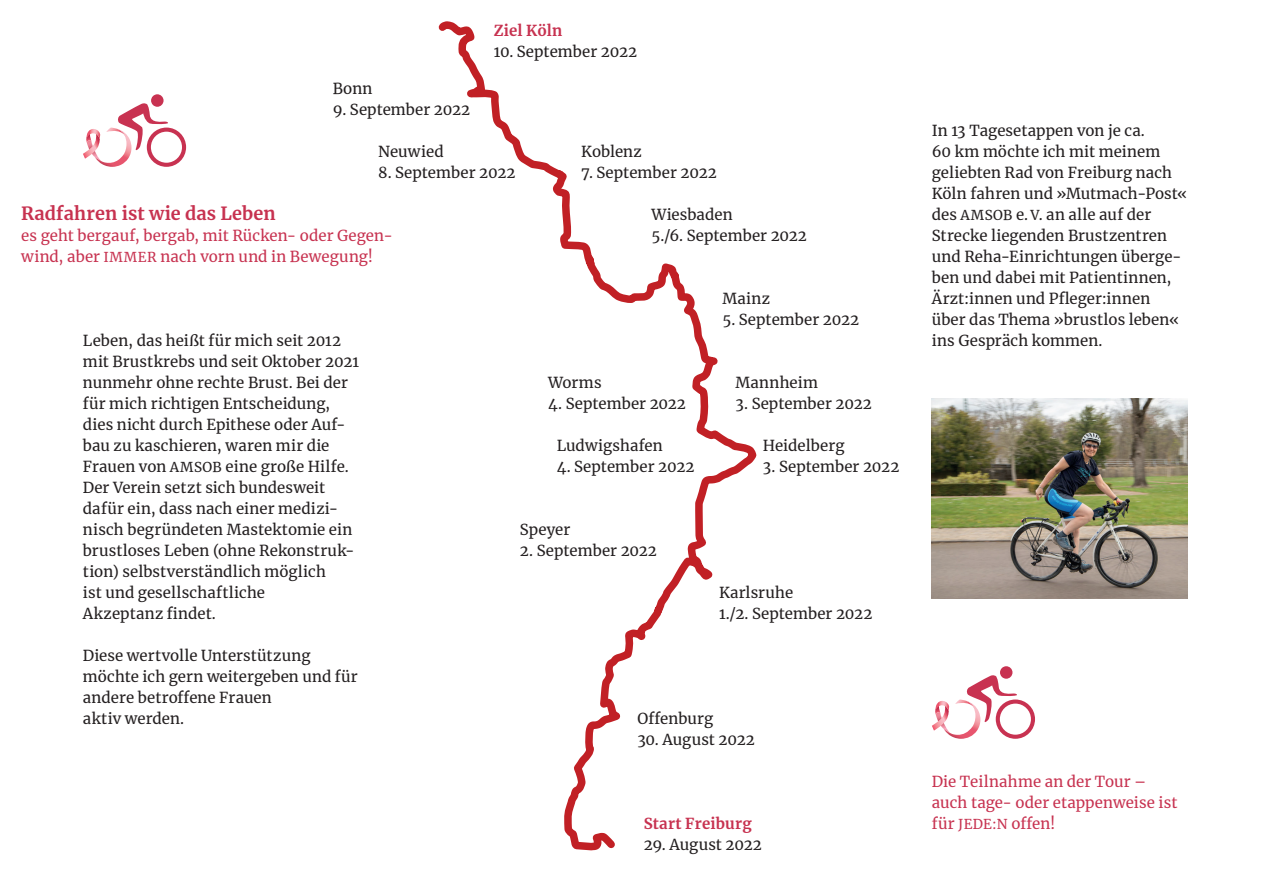
<style>
.page{position:relative;width:1268px;height:893px;background:#fff}
.page>*{position:absolute;margin:0;border:0;box-sizing:border-box;transform-origin:0 0}
.t1{font:700 18px "Merriweather";letter-spacing:.01em;color:#c73250}
.t2{font:15px/21px "Merriweather";letter-spacing:.005em;color:#231f20}
.t3{font:15px/21px "Merriweather";letter-spacing:.005em;color:#c73250}
.t4{font:700 15px "Merriweather";letter-spacing:.015em;color:#c73250}
.s1{font-size:13.5px}
</style>
<div class="page">
<img style="left:931px;top:398px;width:255px;height:200px">
<div style="left:151px;top:94px;width:12px;height:13px;background:#c83251;border-radius:50%"></div>
<svg style="left:83px;top:103px;width:103px;height:64px"></svg>
<div style="left:999px;top:666px;width:13px;height:13px;background:#c83251;border-radius:50%"></div>
<svg style="left:932px;top:675px;width:102px;height:64px"></svg>
<svg style="left:438px;top:21px;width:319px;height:830px"></svg>
<p class="t2" style="left:333px;top:78px;width:41px">Bonn</p>
<p class="t2" style="left:333px;top:99px;width:139px">9. September 2022</p>
<p class="t4" style="left:494px;top:20px;width:70px">Ziel Köln</p>
<p class="t2" style="left:494px;top:41px;width:145px">10. September 2022</p>
<p class="t2" style="left:378px;top:141px;width:67px">Neuwied</p>
<p class="t2" style="left:378px;top:162px;width:139px">8. September 2022</p>
<p class="t1" style="left:21px;top:201px;width:256px">Radfahren ist wie das Leben</p>
<p class="t3" style="left:21px;top:225px;width:373px">es geht bergauf, bergab, mit Rücken- oder Gegen&shy;wind, aber <span class="s1">IMMER</span> nach vorn und in Bewegung!</p>
<p class="t2" style="left:581px;top:141px;width:62px">Koblenz</p>
<p class="t2" style="left:581px;top:162px;width:137px">7. September 2022</p>
<p class="t2" style="left:651px;top:204px;width:157px">Wiesbaden<br>5./6. September 2022</p>
<p class="t2" style="left:722px;top:288px;width:49px">Mainz</p>
<p class="t2" style="left:722px;top:309px;width:138px">5. September 2022</p>
<p class="t2" style="left:83px;top:330px;width:277px">Leben, das heißt für mich seit 2012 mit Brustkrebs und seit Oktober 2021 nunmehr ohne rechte Brust. Bei der für mich richtigen Ent scheidung, dies nicht durch Epithese oder Auf&shy;bau zu kaschieren, waren mir die<br>Frauen von <span class="s1">AMSOB</span> eine große Hilfe.<br>Der Verein setzt sich bundesweit dafür ein, dass nach einer medizi&shy;nisch begründeten Mastektomie ein brustloses Leben (ohne Rekonstruk&shy;tion) selbstverständlich möglich<br>ist und gesellschaft liche<br>Akzeptanz findet.</p>
<p class="t2" style="left:83px;top:645px;width:276px">Diese wertvolle Unterstützung möchte ich gern weitergeben und für andere betroffene Frauen<br>aktiv werden.</p>
<p class="t2" style="left:548px;top:372px;width:55px">Worms</p>
<p class="t2" style="left:548px;top:393px;width:139px">4. September 2022</p>
<p class="t2" style="left:556px;top:435px;width:108px">Ludwigshafen</p>
<p class="t2" style="left:556px;top:456px;width:139px">4. September 2022</p>
<p class="t2" style="left:520px;top:519px;width:52px">Speyer</p>
<p class="t2" style="left:520px;top:540px;width:138px">2. September 2022</p>
<p class="t2" style="left:735px;top:372px;width:84px">Mannheim</p>
<p class="t2" style="left:735px;top:393px;width:138px">3. September 2022</p>
<p class="t2" style="left:762px;top:435px;width:83px">Heidelberg</p>
<p class="t2" style="left:762px;top:456px;width:138px">3. September 2022</p>
<p class="t2" style="left:719px;top:582px;width:155px">Karlsruhe<br>1./2. September 2022</p>
<p class="t2" style="left:637px;top:708px;width:77px">Offenburg</p>
<p class="t2" style="left:637px;top:729px;width:119px">30. August 2022</p>
<p class="t4" style="left:643px;top:813px;width:109px">Start Freiburg</p>
<p class="t2" style="left:643px;top:834px;width:119px">29. August 2022</p>
<p class="t2" style="left:931px;top:120px;width:257px">In 13 Tagesetappen von je ca.<br>60 km möchte ich mit meinem geliebten Rad von Freiburg nach<br>Köln fahren und »Mutmach-Post« des <span class="s1">AMSOB</span> e. <span class="s1">V</span>. an alle auf der<br>Strecke liegenden Brustzentren und Reha-Einrichtungen überge&shy;ben und dabei mit Patientinnen,<br>Ärzt:innen und Pfleger:innen über das Thema »brustlos leben« ins Gespräch kommen.</p>
<p class="t3" style="left:931px;top:771px;width:247px">Die Teilnahme an der Tour – auch tage- oder etappenweise ist für <span class="s1">JEDE:N</span> offen!</p>
</div>
